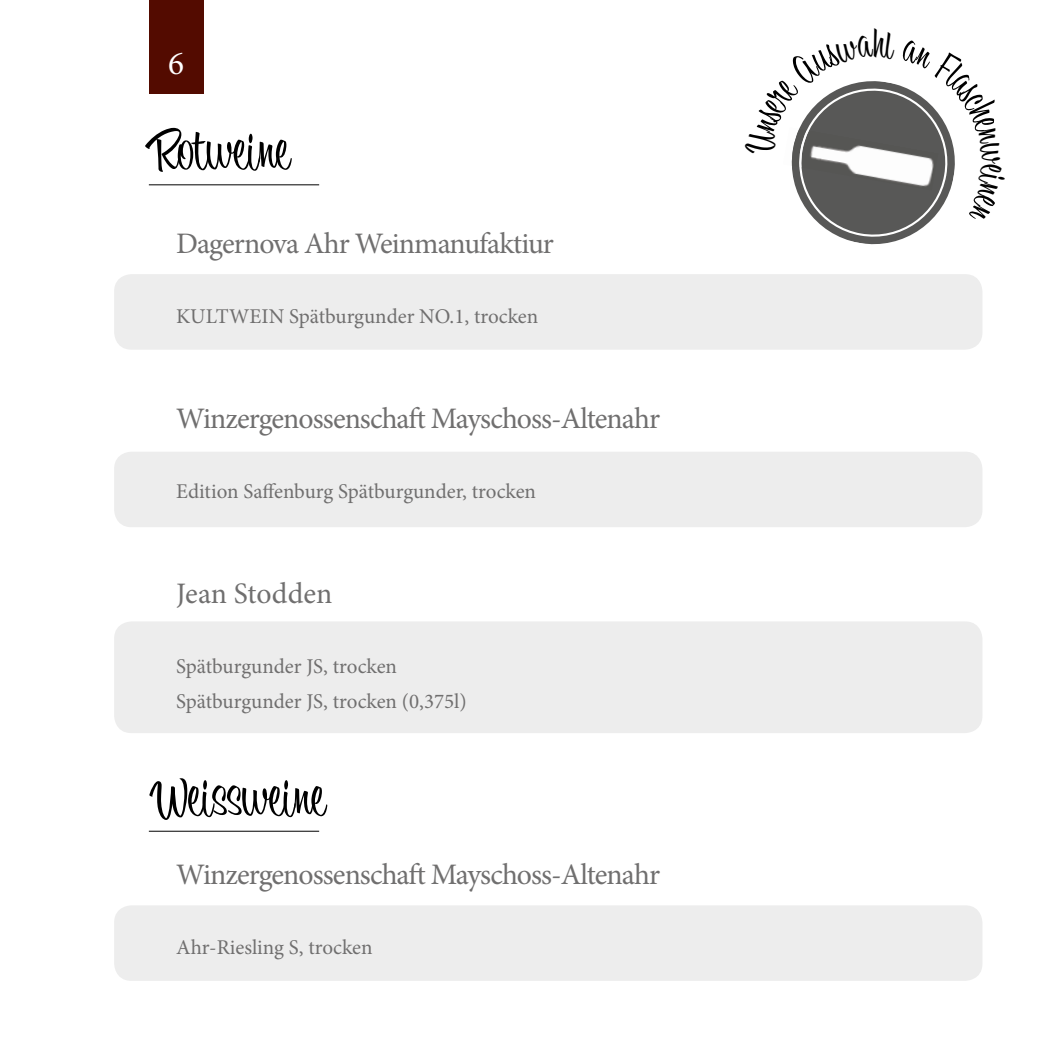
<style>
.page{position:relative;width:1042px;height:1042px;background:#fff}
.page>*{position:absolute;margin:0;border:0;box-sizing:border-box;transform-origin:0 0}
.t1{font:57.75px "Bounce Script";color:#000}
.t2{font:33.25px "Minion Pro";color:#fff}
.t3{font:29.75px "Minion Pro";letter-spacing:-.03em;color:#706f6f}
.t4{font:29.75px "Minion Pro";color:#706f6f}
.t5{font:21px/35px "Minion Pro";color:#706f6f}
</style>
<div class="page">
<div style="left:114px;top:905px;width:868px;height:76px;background:#ededed;border-radius:17px"></div>
<div style="left:114px;top:274px;width:868px;height:76px;background:#ededed;border-radius:17px"></div>
<div style="left:114px;top:452px;width:868px;height:75px;background:#ededed;border-radius:17px"></div>
<div style="left:114px;top:621px;width:868px;height:112px;background:#ededed;border-radius:17px"></div>
<div style="left:149px;top:0;width:55px;height:93px;background:#530b00"></div>
<hr style="left:149px;top:184px;width:170px;height:1px;background:#000">
<hr style="left:149px;top:831px;width:170px;height:1px;background:#000">
<svg style="left:791px;top:81px;width:164px;height:164px"></svg>
<h2 class="t2" style="left:168px;top:41px;width:17px">6</h2>
<h1 class="t1" style="left:149px;top:118px;width:143px">Rotweine</h1>
<h3 class="t3" style="left:176px;top:224px;width:379px">Dagernova Ahr Weinmanufaktiur</h3>
<p class="t5" style="left:176px;top:299px;width:364px">KULTWEIN Spätburgunder NO.1, trocken</p>
<h3 class="t3" style="left:176px;top:399px;width:486px">Winzergenossenschaft Mayschoss-Altenahr</h3>
<p class="t5" style="left:176px;top:474px;width:361px">Edition Saffenburg Spätburgunder, trocken</p>
<h3 class="t4" style="left:176px;top:574px;width:158px">Jean Stodden</h3>
<p class="t5" style="left:176px;top:649px;width:292px">Spätburgunder JS, trocken<br>Spätburgunder JS, trocken (0,375l)</p>
<h1 class="t1" style="left:149px;top:764px;width:178px">Weißßweine</h1>
<h3 class="t3" style="left:176px;top:854px;width:486px">Winzergenossenschaft Mayschoss-Altenahr</h3>
<p class="t5" style="left:176px;top:929px;width:198px">Ahr-Riesling S, trocken</p>
</div>
